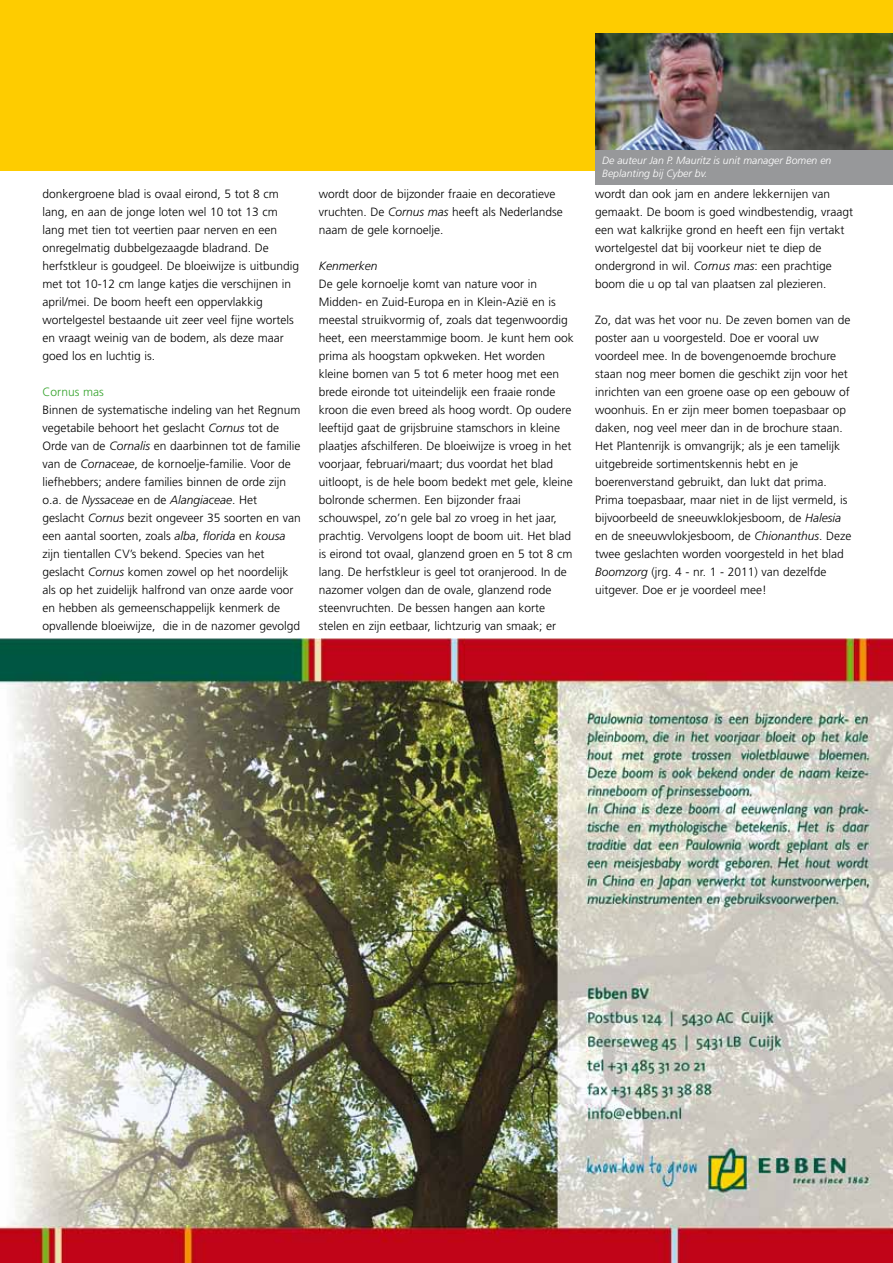
<style>
.page{position:relative;width:893px;height:1263px;background:#fff}
.page>*{position:absolute;margin:0;border:0;box-sizing:border-box;transform-origin:0 0}
.t1{font:300 12px/18px "Frutiger";color:#000}
.t2{font:300 12px "Frutiger";color:#35a32c}
.t3{font:italic 300 12px "Frutiger";color:#000}
.t4{font:italic 300 10.5px/12.6px "Frutiger";color:#fff}
.s1{font-style:italic}
</style>
<div class="page">
<div style="left:0;top:0;width:893px;height:170px;background:#fecc00"></div>
<img style="left:595px;top:34px;width:298px;height:117px">
<div style="left:595px;top:151px;width:298px;height:34px;background:#97989a"></div>
<img style="left:0;top:639px;width:893px;height:624px">
<p class="t1" style="left:43px;top:185px;width:258px">donkergroene blad is ovaal eirond, 5 tot 8 cm lang, en aan de jonge loten wel 10 tot 13 cm lang met tien tot veertien paar nerven en een onregelmatig dubbelgezaagde bladrand. De herfstkleur is goudgeel. De bloeiwijze is uitbundig met tot 10-12 cm lange katjes die verschijnen in april/mei. De boom heeft een oppervlakkig wortelgestel bestaande uit zeer veel fijne wortels en vraagt weinig van de bodem, als deze maar goed los en luchtig is.</p>
<p class="t2" style="left:43px;top:385px;width:63px">Cornus mas</p>
<p class="t1" style="left:43px;top:401px;width:260px">Binnen de systematische indeling van het Regnum vegetabile behoort het geslacht <span class="s1">Cornus</span> tot de Orde van de <span class="s1">Cornalis</span> en daarbinnen tot de familie van de <span class="s1">Cornaceae</span>, de kornoelje-familie. Voor de liefhebbers; andere families binnen de orde zijn o.a. de <span class="s1">Nyssaceae</span> en de <span class="s1">Alangiaceae</span>. Het geslacht <span class="s1">Cornus</span> bezit ongeveer 35 soorten en van een aantal soorten, zoals <span class="s1">alba</span>, <span class="s1">florida</span> en <span class="s1">kousa </span>zijn tientallen CV’s bekend. Species van het geslacht <span class="s1">Cornus</span> komen zowel op het noordelijk als op het zuidelijk halfrond van onze aarde voor en hebben als gemeenschappelijk kenmerk de opvallende bloeiwijze, die in de nazomer gevolgd</p>
<p class="t1" style="left:319px;top:185px;width:246px">wordt door de bijzonder fraaie en decoratieve vruchten. De <span class="s1">Cornus mas</span> heeft als Nederlandse naam de gele kornoelje.</p>
<p class="t3" style="left:319px;top:259px;width:60px">Kenmerken</p>
<p class="t1" style="left:319px;top:275px;width:257px">De gele kornoelje komt van nature voor in Midden- en Zuid-Europa en in Klein-Azië en is meestal struikvormig of, zoals dat tegenwoordig heet, een meerstammige boom. Je kunt hem ook prima als hoogstam opkweken. Het worden kleine bomen van 5 tot 6 meter hoog met een brede eironde tot uiteindelijk een fraaie ronde kroon die even breed als hoog wordt. Op oudere leeftijd gaat de grijsbruine stamschors in kleine plaatjes afschilferen. De bloeiwijze is vroeg in het voorjaar, februari/maart; dus voordat het blad uitloopt, is de hele boom bedekt met gele, kleine bolronde schermen. Een bijzonder fraai schouwspel, zo’n gele bal zo vroeg in het jaar, prachtig. Vervolgens loopt de boom uit. Het blad is eirond tot ovaal, glanzend groen en 5 tot 8 cm lang. De herfstkleur is geel tot oranjerood. In de nazomer volgen dan de ovale, glanzend rode steenvruchten. De bessen hangen aan korte stelen en zijn eetbaar, lichtzurig van smaak; er</p>
<p class="t4" style="left:602px;top:154px;width:231px">De auteur Jan P. Mauritz is unit manager Bomen en<br>Beplanting bij Cyber bv.</p>
<p class="t1" style="left:595px;top:185px;width:260px">wordt dan ook jam en andere lekkernijen van gemaakt. De boom is goed windbestendig, vraagt een wat kalkrijke grond en heeft een fijn vertakt wortelgestel dat bij voorkeur niet te diep de ondergrond in wil. <span class="s1">Cornus mas</span>: een prachtige boom die u op tal van plaatsen zal plezieren.</p>
<p class="t1" style="left:595px;top:311px;width:258px">Zo, dat was het voor nu. De zeven bomen van de poster aan u voorgesteld. Doe er vooral uw voordeel mee. In de bovengenoemde brochure staan nog meer bomen die geschikt zijn voor het inrichten van een groene oase op een gebouw of woonhuis. En er zijn meer bomen toepasbaar op daken, nog veel meer dan in de brochure staan.<br>Het Plantenrijk is omvangrijk; als je een tamelijk uitgebreide sortimentskennis hebt en je boerenverstand gebruikt, dan lukt dat prima.<br>Prima toepasbaar, maar niet in de lijst vermeld, is bijvoorbeeld de sneeuwklokjesboom, de <span class="s1">Halesia </span>en de sneeuwvlokjesboom, de <span class="s1">Chionanthus</span>. Deze twee geslachten worden voorgesteld in het blad <span class="s1">Boomzorg</span> (jrg. 4 - nr. 1 - 2011) van dezelfde uitgever. Doe er je voordeel mee!</p>
</div>
